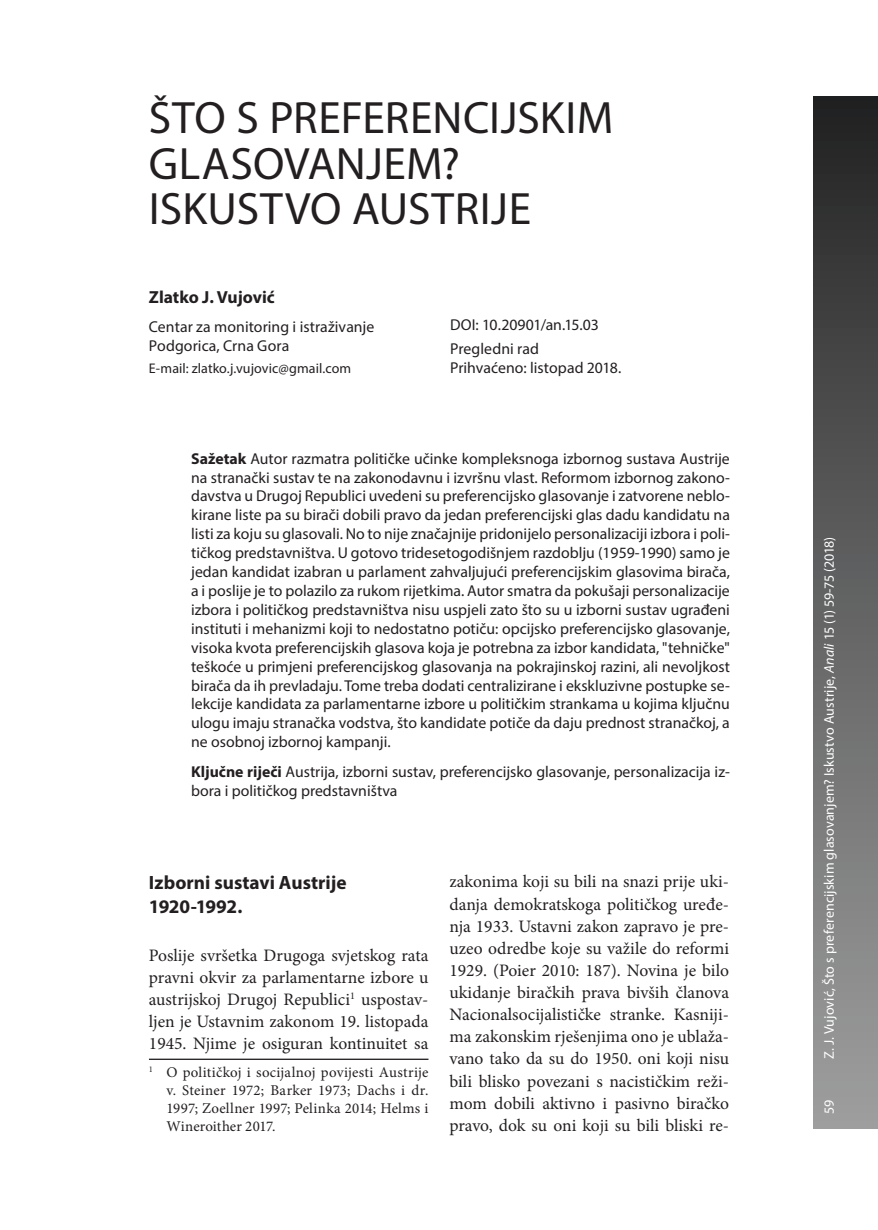
<style>
.page{position:relative;width:878px;height:1230px;background:#fff}
.page>*{position:absolute;margin:0;border:0;box-sizing:border-box;transform-origin:0 0}
.t1{font:45.5px/45.5px "Myriad Pro";letter-spacing:.005em;color:#231f20}
.t2{font:700 19.25px/24.3px "Myriad Pro";color:#231f20}
.t3{font:17.5px/22.1px "Minion Pro";color:#231f20;text-align:justify}
.t4{font:700 17.5px "Myriad Pro";color:#231f20}
.t5{font:15.75px/18.9px "Myriad Pro";color:#231f20}
.t6{font:14.88px/17.8px "Minion Pro";letter-spacing:.01em;color:#231f20;text-align:justify}
.t7{font:14px "Myriad Pro";letter-spacing:.005em;color:#fff}
.t8{font:14px "Myriad Pro";letter-spacing:.005em;color:#231f20}
.s1{font-weight:700}
.s2{font-style:italic}
</style>
<div class="page">
<div style="left:813px;top:96px;width:64px;height:1032px;background:linear-gradient(to bottom,#242425,#a1a1a2)"></div>
<hr style="left:149px;top:1058px;width:279px;height:1px;background:#231f20">
<h1 class="t1" style="left:149px;top:95px;width:466px">ŠTO S PREFERENCIJSKIM<br>GLASOVANJEM?<br>ISKUSTVO AUSTRIJE</h1>
<p class="t4" style="left:149px;top:286px;width:127px">Zlatko J. Vujović</p>
<p class="t5" style="left:149px;top:317px;width:227px">Centar za monitoring i istraživanje<br>Podgorica, Crna Gora</p>
<p class="t8" style="left:149px;top:359px;width:204px">E-mail: zlatko.j.vujovic@gmail.com</p>
<p class="t5" style="left:450px;top:312px;width:150px;line-height:23.8px">DOI: 10.20901/an.15.03<br>Pregledni rad</p>
<p class="t5" style="left:450px;top:358px;width:173px">Prihvaćeno: listopad 2018.</p>
<p class="t5" style="left:191px;top:448px;width:540px;text-align:justify"><span class="s1">Sažetak</span> Autor razmatra političke učinke kompleksnoga izbornog sustava Austrije na stranački sustav te na zakonodavnu i izvršnu vlast. Reformom izbornog zakono&shy;davstva u Drugoj Republici uvedeni su preferencijsko glasovanje i zatvorene neblo&shy;kirane liste pa su birači dobili pravo da jedan preferencijski glas dadu kandidatu na listi za koju su glasovali. No to nije značajnije pridonijelo personalizaciji izbora i poli&shy;tičkog predstavništva. U gotovo tridesetogodišnjem razdoblju (1959-1990) samo je jedan kandidat izabran u parlament zahvaljujući preferencijskim glasovima birača, a i poslije je to polazilo za rukom rijetkima. Autor smatra da pokušaji personalizacije izbora i političkog predstavništva nisu uspjeli zato što su u izborni sustav ugrađeni instituti i mehanizmi koji to nedostatno potiču: opcijsko preferencijsko glasovanje, visoka kvota preferencijskih glasova koja je potrebna za izbor kandidata, "tehničke" teškoće u primjeni preferencijskog glasovanja na pokrajinskoj razini, ali nevoljkost birača da ih prevladaju. Tome treba dodati centralizirane i ekskluzivne postupke se&shy;lekcije kandidata za parlamentarne izbore u političkim strankama u kojima ključnu ulogu imaju stranačka vodstva, što kandidate potiče da daju prednost stranačkoj, a ne osobnoj izbornoj kampanji.</p>
<p class="t5" style="left:191px;top:761px;width:540px"><span class="s1">Ključne riječi</span> Austrija, izborni sustav, preferencijsko glasovanje, personalizacija iz&shy;bora i političkog predstavništva</p>
<p class="t2" style="left:149px;top:869px;width:199px">Izborni sustavi Austrije<br>1920-1992.</p>
<p class="t3" style="left:149px;top:944px;width:281px">Poslije svršetka Drugoga svjetskog rata pravni okvir za parlamentarne izbore u austrijskoj Drugoj Republici<sup>1</sup> uspostav&shy;ljen je Ustavnim zakonom 19. listopada 1945. Njime je osiguran kontinuitet sa</p>
<p class="t6" style="left:166px;top:1063px;width:263px;text-indent:-17px"><sup>1</sup> O političkoj i socijalnoj povijesti Austrije v. Steiner 1972; Barker 1973; Dachs i dr.<br>1997; Zoellner 1997; Pelinka 2014; Helms i Wineroither 2017.</p>
<p class="t3" style="left:449px;top:870px;width:281px">zakonima koji su bili na snazi prije uki&shy;danja demokratskoga političkog uređe&shy;nja 1933. Ustavni zakon zapravo je pre&shy;uzeo odredbe koje su važile do reformi 1929. (Poier 2010: 187). Novina je bilo ukidanje biračkih prava bivših članova Nacionalsocijalističke stranke. Kasniji&shy;ma zakonskim rješenjima ono je ublaža&shy;vano tako da su do 1950. oni koji nisu bili blisko povezani s nacističkim reži&shy;mom dobili aktivno i pasivno biračko pravo, dok su oni koji su bili bliski re-</p>
<p class="t7" style="left:820px;top:1059px;width:524px;rotate:-90deg">Z. J. Vujović, Što s preferencijskim glasovanjem? Iskustvo Austrije, <span class="s2">Anali</span> 15 (1) 59-75 (2018)</p>
<p class="t7" style="left:820px;top:1113px;width:16px;rotate:-90deg">59</p>
</div>
